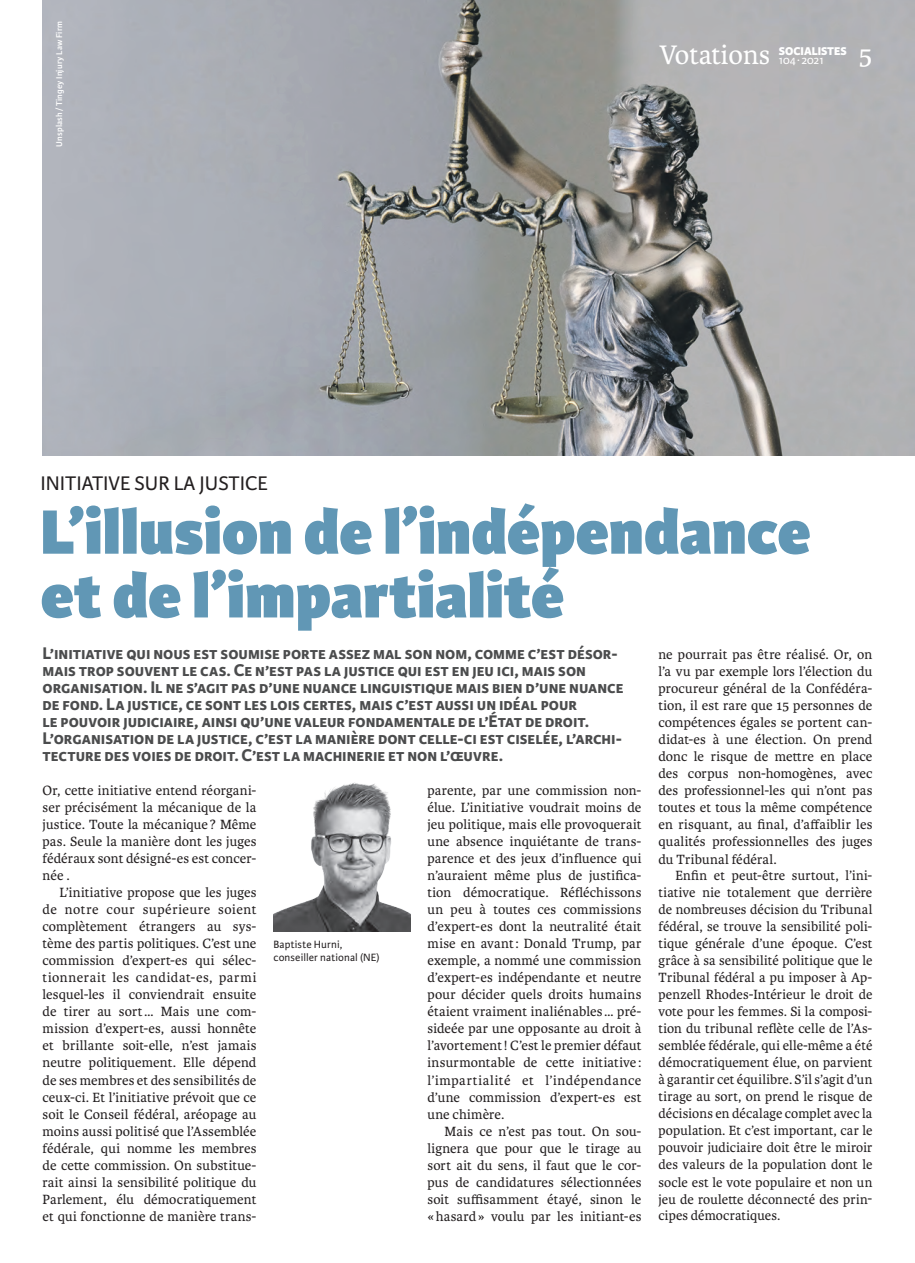
<style>
.page{position:relative;width:915px;height:1263px;background:#fff}
.page>*{position:absolute;margin:0;border:0;box-sizing:border-box;transform-origin:0 0}
.t1{font:800 66.75px/63.8px "Karmina Sans";color:#6197b5}
.t2{font:28.5px "Karmina";color:#fff}
.t3{font:21px "Karmina Sans";color:#231f20}
.t4{font:700 18px/17px "Karmina Sans";color:#4b4c4d}
.t5{font:14.25px/17px "Karmina";letter-spacing:.01em;color:#231f20;text-align:justify}
.t6{font:800 12px "Karmina Sans";color:#fff}
.t7{font:12px "Karmina Sans";letter-spacing:-.01em;color:#fff}
.t8{font:11.25px/12.8px "Karmina Sans";letter-spacing:.01em;color:#231f20}
.t9{font:600 9px "Karmina Sans";letter-spacing:.02em;color:#fff}
</style>
<div class="page">
<img style="left:43px;top:0;width:871px;height:455px">
<img style="left:273px;top:782px;width:137px;height:149px">
<p class="t9" style="left:54px;top:147px;width:127px;rotate:-90deg">Unsplash/Tingey Injury Law Firm</p>
<h2 class="t2" style="left:659px;top:39px;width:112px">Votations</h2>
<p class="t6" style="left:778px;top:44px;width:69px">SOCIALISTES</p>
<p class="t7" style="left:778px;top:53px;width:46px">104∙ 2021</p>
<h2 class="t2" style="left:858px;top:39px;width:15px">5</h2>
<h3 class="t3" style="left:40px;top:471px;width:228px">INITIATIVE SUR LA JUSTICE</h3>
<h1 class="t1" style="left:40px;top:503px;width:771px">L’illusion de l’indépendance et de l’impartialité</h1>
<p class="t4" style="left:43px;top:645px;width:582px">L’initiative qui nous est soumise porte assez mal son nom, comme c’est désor&shy;mais trop souvent le cas. Ce n’est pas la justice qui est en jeu ici, mais son organisation. Il ne s’agit pas d’une nuance linguistique mais bien d’une nuance de fond. La justice, ce sont les lois certes, mais c’est aussi un idéal pour<br>le pouvoir judiciaire, ainsi qu’une valeur fondamentale de l’État de droit.<br>L’organisation de la justice, c’est la manière dont celle-ci est ciselée, l’archi&shy;tecture des voies de droit. C’est la machinerie et non l’œuvre.</p>
<p class="t5" style="left:427px;top:782px;width:215px">parente, par une commission non&shy;élue. L’initiative voudrait moins de jeu politique, mais elle provoquerait une absence inquiétante de trans&shy;parence et des jeux d’influence qui n’auraient même plus de justifica&shy;tion démocratique. Réfléchissons un peu à toutes ces commissions d’expert-es dont la neutralité était mise en avant: Donald Trump, par exemple, a nommé une commission d’expert-es indépendante et neutre pour décider quels droits humains étaient vraiment inaliénables… pré&shy;sideée par une opposante au droit à l’avortement! C’est le premier défaut insurmontable de cette initiative : l’impartialité et l’indépendance d’une commission d’expert-es est une chimère.</p>
<p class="t5" style="left:427px;top:1123px;width:215px;text-indent:17px">Mais ce n’est pas tout. On sou&shy;lignera que pour que le tirage au sort ait du sens, il faut que le cor&shy;pus de candidatures sélectionnées soit suffisamment étayé, sinon le «hasard» voulu par les initiant-es</p>
<p class="t5" style="left:658px;top:646px;width:215px">ne pourrait pas être réalisé. Or, on l’a vu par exemple lors l’élection du procureur général de la Confédéra&shy;tion, il est rare que 15 personnes de compétences égales se portent can&shy;didat-es à une élection. On prend donc le risque de mettre en place des corpus non-homogènes, avec des professionnel-les qui n’ont pas toutes et tous la même compétence en risquant, au final, d’affaiblir les qualités professionnelles des juges du Tribunal fédéral.</p>
<p class="t5" style="left:658px;top:867px;width:215px;text-indent:17px">Enfin et peut-être surtout, l’ini&shy;tiative nie totalement que derrière de nombreuses décision du Tribunal fédéral, se trouve la sensibilité poli&shy;tique générale d’une époque. C’est grâce à sa sensibilité politique que le Tribunal fédéral a pu imposer à Ap&shy;penzell Rhodes-Intérieur le droit de vote pour les femmes. Si la composi&shy;tion du tribunal reflète celle de l’As&shy;semblée fédérale, qui elle-même a été démocratiquement élue, on parvient à garantir cet équilibre. S’il s’agit d’un tirage au sort, on prend le risque de décisions en décalage complet avec la population. Et c’est important, car le pouvoir judiciaire doit être le miroir des valeurs de la population dont le socle est le vote populaire et non un jeu de roulette déconnecté des prin&shy;cipes démocratiques.</p>
<p class="t5" style="left:43px;top:782px;width:215px">Or, cette initiative entend réorgani&shy;ser précisément la mécanique de la justice. Toute la mécanique ? Même pas. Seule la manière dont les juges fédéraux sont désigné-es est concer&shy;née .</p>
<p class="t5" style="left:43px;top:884px;width:215px;text-indent:17px">L’initiative propose que les juges de notre cour supérieure soient complètement étrangers au sys&shy;tème des partis politiques. C’est une commission d’expert-es qui sélec&shy;tionnerait les candidat-es, parmi lesquel-les il conviendrait ensuite de tirer au sort… Mais une com&shy;mission d’expert-es, aussi honnête et brillante soit-elle, n’est jamais neutre politiquement. Elle dépend de ses membres et des sensibilités de ceux-ci. Et l’initiative prévoit que ce soit le Conseil fédéral, aréopage au moins aussi politisé que l’Assemblée fédérale, qui nomme les membres de cette commission. On substitue&shy;rait ainsi la sensibilité politique du Parlement, élu démocratiquement et qui fonctionne de manière trans-</p>
<p class="t8" style="left:273px;top:938px;width:108px">Baptiste Hurni, conseiller national (NE)</p>
</div>
